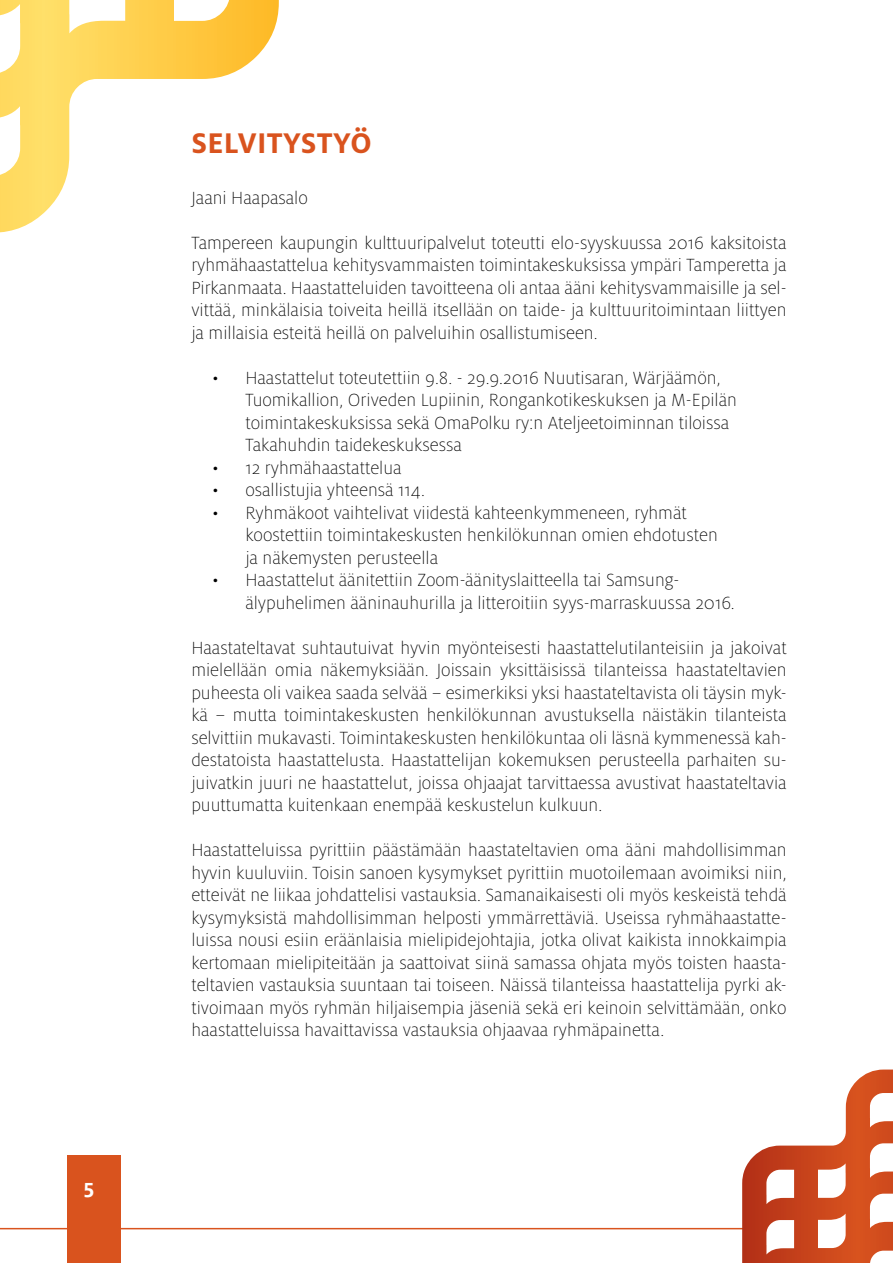
<style>
.page{position:relative;width:893px;height:1263px;background:#fff}
.page>*{position:absolute;margin:0;border:0;box-sizing:border-box;transform-origin:0 0}
.t1{font:700 31.5px "Milo Pro";letter-spacing:.01em;color:#d9531e}
.t2{font:700 22.5px "Milo Pro";color:#fff}
.t3{font:300 expanded 19.5px/22.5px "Milo Pro";color:#000;text-align:justify}
</style>
<div class="page">
<hr style="left:0;top:1228px;width:753px;height:1px;background:#d9531e">
<img style="left:742px;top:1069px;width:151px;height:194px">
<div style="left:68px;top:1155px;width:53px;height:108px;background:#d9531e"></div>
<img style="left:0;top:0;width:279px;height:233px">
<p class="t2" style="left:83px;top:1174px;width:12px">5</p>
<h1 class="t1" style="left:191px;top:125px;width:182px">SELVITYSTYÖ</h1>
<p class="t3" style="left:191px;top:186px;width:118px">Jaani Haapasalo</p>
<p class="t3" style="left:191px;top:231px;width:597px">Tampereen kaupungin kulttuuripalvelut toteutti elo-syyskuussa 2016 kaksitoista ryhmähaastattelua kehitysvammaisten toimintakeskuksissa ympäri Tamperetta ja Pirkanmaata. Haastatteluiden tavoitteena oli antaa ääni kehitysvammaisille ja sel&shy;vittää, minkälaisia toiveita heillä itsellään on taide- ja kulttuuritoimintaan liittyen ja millaisia esteitä heillä on palveluihin osallistumiseen.</p>
<p class="t3" style="left:245px;top:366px;width:493px;text-align:left;text-indent:-33px">• Haastattelut toteutettiin 9.8. - 29.9.2016 Nuutisaran, Wärjäämön, Tuomikallion, Oriveden Lupiinin, Rongankotikeskuksen ja M-Epilän toimintakeskuksissa sekä OmaPolku ry:n Ateljeetoiminnan tiloissa Takahuhdin taidekeskuksessa</p>
<p class="t3" style="left:213px;top:456px;width:191px">• 12 ryhmähaastattelua</p>
<p class="t3" style="left:213px;top:479px;width:214px">• osallistujia yhteensä 114.</p>
<p class="t3" style="left:245px;top:501px;width:474px;text-align:left;text-indent:-33px">• Ryhmäkoot vaihtelivat viidestä kahteenkymmeneen, ryhmät koostettiin toimintakeskusten henkilökunnan omien ehdotusten ja näkemysten perusteella</p>
<p class="t3" style="left:245px;top:569px;width:491px;text-indent:-33px">• Haastattelut äänitettiin Zoom-äänityslaitteella tai Samsung&shy;älypuhelimen ääninauhurilla ja litteroitiin syys-marraskuussa 2016.</p>
<p class="t3" style="left:191px;top:636px;width:597px">Haastateltavat suhtautuivat hyvin myönteisesti haastattelutilanteisiin ja jakoivat mielellään omia näkemyksiään. Joissain yksittäisissä tilanteissa haastateltavien puheesta oli vaikea saada selvää – esimerkiksi yksi haastateltavista oli täysin myk&shy;kä – mutta toimintakeskusten henkilökunnan avustuksella näistäkin tilanteista selvittiin mukavasti. Toimintakeskusten henkilökuntaa oli läsnä kymmenessä kah&shy;destatoista haastattelusta. Haastattelijan kokemuksen perusteella parhaiten su&shy;juivatkin juuri ne haastattelut, joissa ohjaajat tarvittaessa avustivat haastateltavia puuttumatta kuitenkaan enempää keskustelun kulkuun.</p>
<p class="t3" style="left:191px;top:839px;width:597px">Haastatteluissa pyrittiin päästämään haastateltavien oma ääni mahdollisimman hyvin kuuluviin. Toisin sanoen kysymykset pyrittiin muotoilemaan avoimiksi niin, etteivät ne liikaa johdattelisi vastauksia. Samanaikaisesti oli myös keskeistä tehdä kysymyksistä mahdollisimman helposti ymmärrettäviä. Useissa ryhmähaastatte&shy;luissa nousi esiin eräänlaisia mielipidejohtajia, jotka olivat kaikista innokkaimpia kertomaan mielipiteitään ja saattoivat siinä samassa ohjata myös toisten haasta&shy;teltavien vastauksia suuntaan tai toiseen. Näissä tilanteissa haastattelija pyrki ak&shy;tivoimaan myös ryhmän hiljaisempia jäseniä sekä eri keinoin selvittämään, onko haastatteluissa havaittavissa vastauksia ohjaavaa ryhmäpainetta.</p>
</div>
